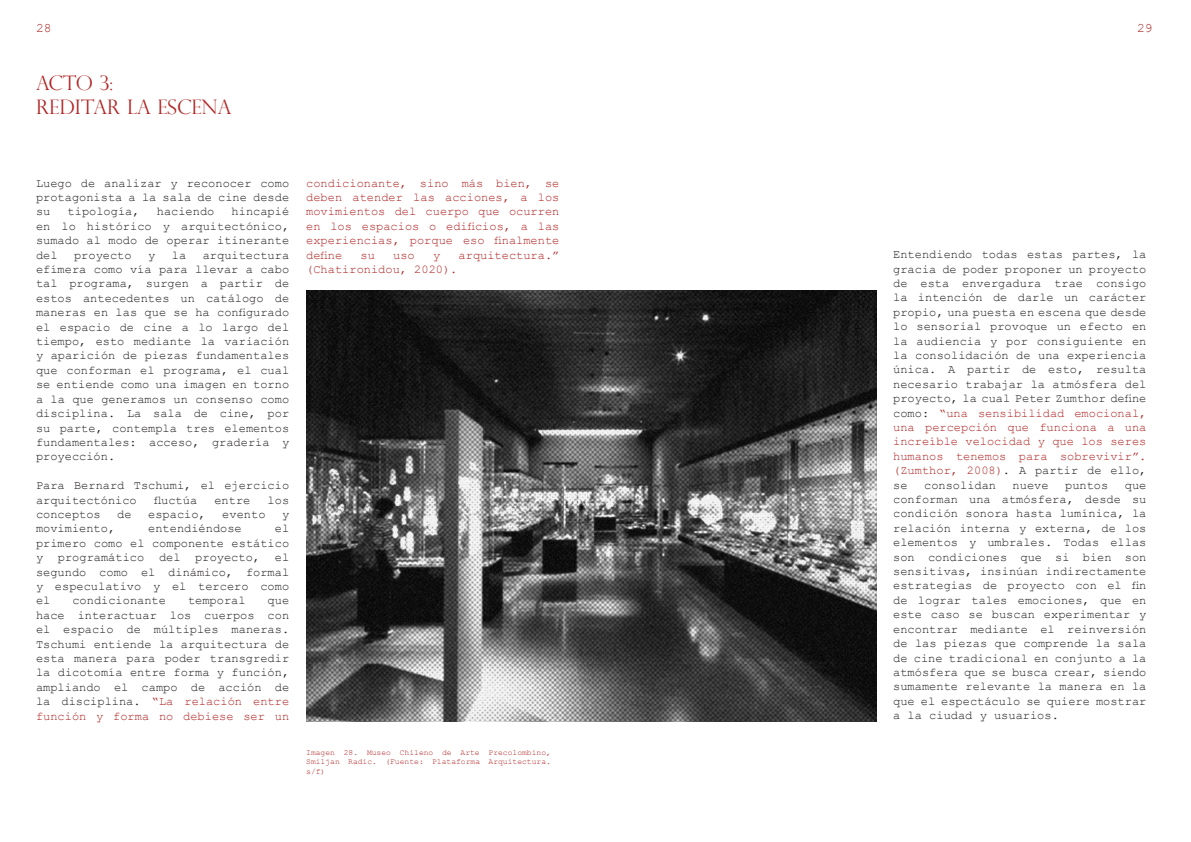
<style>
.page{position:relative;width:1191px;height:842px;background:#fff}
.page>*{position:absolute;margin:0;border:0;box-sizing:border-box;transform-origin:0 0}
.t1{font:300 20px "Perpetua Titling";color:#b02525}
.t2{font:13px "Courier New";color:#b02525}
.t3{font:12px/14.4px "Courier New";color:#231f20;text-align:justify}
.t4{font:12px/14.4px "Courier New";color:#b02525;text-align:justify}
.t5{font:8px/9.6px "Courier New";color:#b02525;text-align:justify}
.s1{color:#b02525}
</style>
<div class="page">
<img style="left:306px;top:291px;width:570px;height:430px">
<p class="t2" style="left:36px;top:20px;width:17px">28</p>
<p class="t2" style="left:1137px;top:20px;width:17px">29</p>
<p class="t1" style="left:36px;top:70px;width:78px">ACTO 3:</p>
<p class="t1" style="left:36px;top:94px;width:197px">REDITAR LA ESCENA</p>
<p class="t3" style="left:36px;top:175px;width:255px">Luego de analizar y reconocer como protagonista a la sala de cine desde su</p>
<p class="t3" style="left:36px;top:204px;width:255px;text-indent:196px">hincapié en lo histórico y arquitectónico, sumado al modo de operar itinerante del</p>
<p class="t3" style="left:68px;top:204px;width:73px">tipología,</p>
<p class="t3" style="left:157px;top:204px;width:59px">haciendo</p>
<p class="t3" style="left:36px;top:247px;width:255px;text-indent:167px">arquitectura efímera como vía para llevar a cabo tal programa, surgen a partir de estos antecedentes un catálogo de maneras en las que se ha configurado el espacio de cine a lo largo del tiempo, esto mediante la variación y aparición de piezas fundamentales que conforman el programa, el cual se entiende como una imagen en torno a la que generamos un consenso como disciplina. La sala de cine, por su parte, contempla tres elementos fundamentales: acceso, gradería y proyección.</p>
<p class="t3" style="left:36px;top:478px;width:255px">Para Bernard Tschumi, el ejercicio arquitectónico</p>
<p class="t3" style="left:74px;top:247px;width:59px">proyecto</p>
<p class="t3" style="left:148px;top:247px;width:9px">y</p>
<p class="t3" style="left:172px;top:247px;width:16px">la</p>
<p class="t3" style="left:154px;top:492px;width:45px">fluctúa</p>
<p class="t3" style="left:214px;top:492px;width:38px">entre</p>
<p class="t3" style="left:268px;top:492px;width:23px">los</p>
<p class="t3" style="left:36px;top:507px;width:66px">conceptos</p>
<p class="t3" style="left:117px;top:507px;width:16px">de</p>
<p class="t3" style="left:148px;top:507px;width:59px">espacio,</p>
<p class="t3" style="left:222px;top:507px;width:45px">evento</p>
<p class="t3" style="left:282px;top:507px;width:9px">y</p>
<p class="t3" style="left:36px;top:521px;width:81px">movimiento,</p>
<p class="t3" style="left:148px;top:521px;width:95px">entendiéndose</p>
<p class="t3" style="left:36px;top:521px;width:255px;text-indent:239px">el primero como el componente estático y programático del proyecto, el segundo como el dinámico, formal y especulativo y el tercero como el</p>
<p class="t3" style="left:72px;top:593px;width:95px">condicionante</p>
<p class="t3" style="left:188px;top:593px;width:59px">temporal</p>
<p class="t3" style="left:36px;top:593px;width:255px;text-indent:232px">que hace interactuar los cuerpos con el espacio de múltiples maneras.<br>Tschumi entiende la arquitectura de esta manera para poder transgredir la dicotomía entre forma y función, ampliando el campo de acción de la disciplina. <span class="s1">“La relación entre función y forma no debiese ser un</span></p>
<p class="t4" style="left:306px;top:175px;width:255px">condicionante, sino más bien, se deben atender las acciones, a los movimientos del cuerpo que ocurren en los espacios o edificios, a las experiencias, porque eso finalmente define</p>
<p class="t4" style="left:360px;top:247px;width:16px">su</p>
<p class="t4" style="left:393px;top:247px;width:23px">uso</p>
<p class="t4" style="left:433px;top:247px;width:9px">y</p>
<p class="t4" style="left:458px;top:247px;width:102px">arquitectura.”</p>
<p class="t4" style="left:306px;top:262px;width:153px">(Chatironidou, 2020).</p>
<p class="t5" style="left:306px;top:747px;width:246px">Imagen 28. Museo Chileno de Arte Precolombino, Smiljan Radic. (Fuente: Plataforma Arquitectura. s/f)</p>
<p class="t3" style="left:893px;top:247px;width:255px">Entendiendo todas estas partes, la gracia de poder proponer un proyecto de esta envergadura trae consigo la intención de darle un carácter propio, una puesta en escena que desde lo sensorial provoque un efecto en la audiencia y por consiguiente en la consolidación de una experiencia única. A partir de esto, resulta necesario trabajar la atmósfera del proyecto, la cual Peter Zumthor define como: <span class="s1">“una sensibilidad emocional, una percepción que funciona a una increíble velocidad y que los seres humanos tenemos para sobrevivir”. (Zumthor, 2008)</span>. A partir de ello, se</p>
<p class="t3" style="left:924px;top:477px;width:73px">consolidan</p>
<p class="t3" style="left:1012px;top:477px;width:37px">nueve</p>
<p class="t3" style="left:1065px;top:477px;width:45px">puntos</p>
<p class="t3" style="left:893px;top:477px;width:255px;text-indent:232px">que conforman una atmósfera, desde su condición sonora hasta lumínica, la relación interna y externa, de los elementos y umbrales. Todas ellas son condiciones que si bien son sensitivas, insinúan indirectamente estrategias de proyecto con el fin de lograr tales emociones, que en este caso se buscan experimentar y encontrar mediante el reinversión de las piezas que comprende la sala de cine tradicional en conjunto a la atmósfera que se busca crear, siendo sumamente relevante la manera en la que el espectáculo se quiere mostrar a la ciudad y usuarios.</p>
</div>
